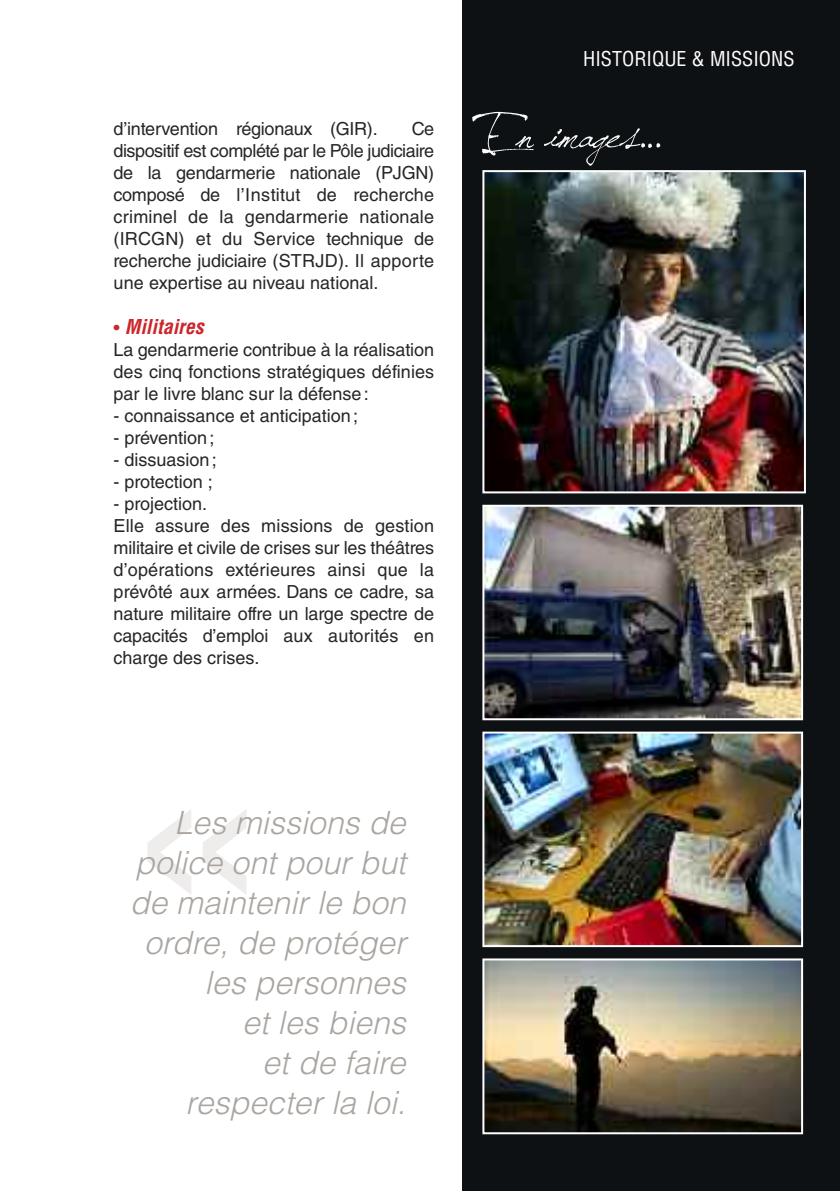
<style>
.page{position:relative;width:840px;height:1191px;background:#fff}
.page>*{position:absolute;margin:0;border:0;box-sizing:border-box;transform-origin:0 0}
.t1{font:300 300px "Helvetica LT Std";color:#eeedec}
.t2{font:50px "Jellyka Saint Andrew's Queen";color:#fff}
.t3{font:italic 300 32px/40px "Helvetica LT Std";color:#aaa5a0;text-align:right}
.t4{font:condensed 20px "Helvetica LT Std";color:#fff}
.t5{font:italic 700 condensed 20px "Helvetica LT Std";color:#cc262b}
.t6{font:18px/22px "Helvetica LT Std";color:#272627;text-align:justify}
.s1{font-weight:400;font-style:normal;font-stretch:normal;font-size:18px}
</style>
<div class="page">
<div style="left:462px;top:0;width:377px;height:1191px;background:#0e1113"></div>
<img style="left:485px;top:508px;width:314px;height:209px">
<div style="left:482px;top:505px;width:320px;height:215px;border:2px solid #fff"></div>
<img style="left:485px;top:734px;width:314px;height:210px">
<div style="left:482px;top:731px;width:320px;height:216px;border:2px solid #fff"></div>
<img style="left:485px;top:961px;width:314px;height:170px">
<div style="left:482px;top:958px;width:320px;height:176px;border:2px solid #fff"></div>
<img style="left:485px;top:173px;width:317px;height:317px">
<div style="left:482px;top:170px;width:323px;height:323px;border:2px solid #fff"></div>
<p class="t6" style="left:113px;top:120px;width:322px;text-indent:298px">Ce dispositif est complété par le Pôle judiciaire de la gendarmerie nationale (PJGN) composé de l’Institut de recherche criminel de la gendarmerie nationale (IRCGN) et du Service technique de recherche judiciaire (STRJD). Il apporte une expertise au niveau national.</p>
<p class="t5" style="left:113px;top:318px;width:92px"><span class="s1">•</span> Militaires</p>
<p class="t6" style="left:113px;top:340px;width:322px">La gendarmerie contribue à la réalisation des cinq fonctions stratégiques définies par le livre blanc sur la défense:</p>
<p class="t6" style="left:113px;top:406px;width:246px">- connaissance et anticipation;</p>
<p class="t6" style="left:113px;top:428px;width:102px">- prévention;</p>
<p class="t6" style="left:113px;top:450px;width:105px">- dissuasion;</p>
<p class="t6" style="left:113px;top:472px;width:101px">- protection ;</p>
<p class="t6" style="left:113px;top:494px;width:322px;text-align:left">- projection.<br>Elle assure des missions de gestion militaire et civile de crises sur les théâtres d’opérations extérieures ainsi que la prévôté aux armées. Dans ce cadre, sa nature militaire offre un large spectre de capacités d’emploi aux autorités en charge des crises.</p>
<p class="t6" style="left:113px;top:120px;width:265px">d’intervention régionaux (GIR).</p>
<p class="t4" style="left:583px;top:51px;width:213px">HISTORIQUE &amp; MISSIONS</p>
<h2 class="t2" style="left:482px;top:101px;width:181px">En images…</h2>
<h1 class="t1" style="left:113px;top:714px;width:168px">«</h1>
<h3 class="t3" style="left:130px;top:805px;width:277px">Les missions de police ont pour but de maintenir le bon ordre, de protéger les personnes<br>et les biens<br>et de faire respecter la loi.</h3>
</div>
